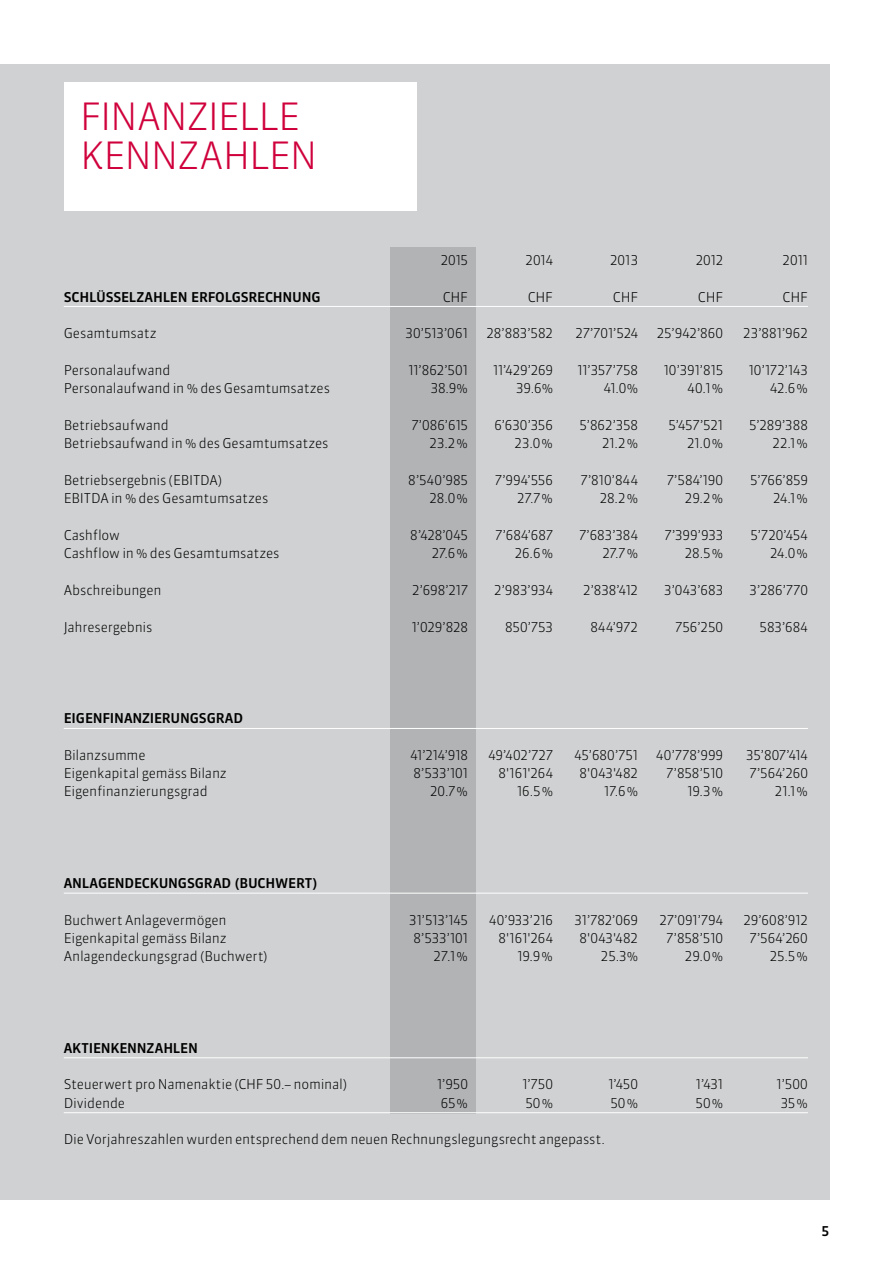
<style>
.page{position:relative;width:893px;height:1263px;background:#fff}
.page>*{position:absolute;margin:0;border:0;box-sizing:border-box;transform-origin:0 0}
.t1{font:300 37.5px/39px "Sanuk LF";letter-spacing:-.03em;color:#cf003b}
.t2{font:300 13.5px "Sanuk LF";letter-spacing:-.01em;color:#000}
.t3{font:500 13.5px "Sanuk LF";letter-spacing:-.015em;color:#000}
</style>
<div class="page">
<div style="left:0;top:64px;width:829px;height:1135px;background:#d0d1d2"></div>
<div style="left:390px;top:247px;width:85px;height:866px;background:#b1b3b4"></div>
<div style="left:64px;top:82px;width:353px;height:128px;background:#fff"></div>
<hr style="left:64px;top:306px;width:744px;height:1px;background:#fff">
<hr style="left:64px;top:728px;width:744px;height:1px;background:#fff">
<hr style="left:64px;top:893px;width:744px;height:1px;background:#fff">
<hr style="left:64px;top:1057px;width:744px;height:1px;background:#fff">
<hr style="left:64px;top:1112px;width:744px;height:1px;background:#fff">
<h1 class="t1" style="left:80px;top:97px;width:239px">FINANZIELLE<br>KENNZAHLEN</h1>
<p class="t2" style="left:441px;top:252px;width:29px">2015</p>
<p class="t2" style="left:526px;top:252px;width:29px">2014</p>
<p class="t2" style="left:610px;top:252px;width:30px">2013</p>
<p class="t2" style="left:696px;top:252px;width:29px">2012</p>
<p class="t2" style="left:783px;top:252px;width:27px">2011</p>
<p class="t3" style="left:64px;top:289px;width:259px">SCHLÜSSELZAHLEN ERFOLGSRECHNUNG</p>
<p class="t2" style="left:443px;top:289px;width:27px">CHF</p>
<p class="t2" style="left:528px;top:289px;width:27px">CHF</p>
<p class="t2" style="left:613px;top:289px;width:27px">CHF</p>
<p class="t2" style="left:698px;top:289px;width:27px">CHF</p>
<p class="t2" style="left:783px;top:289px;width:27px">CHF</p>
<p class="t2" style="left:64px;top:325px;width:94px">Gesamtumsatz</p>
<p class="t2" style="left:406px;top:325px;width:64px">30’513’061</p>
<p class="t2" style="left:486px;top:325px;width:68px">28’883’582</p>
<p class="t2" style="left:575px;top:325px;width:64px">27’701’524</p>
<p class="t2" style="left:657px;top:325px;width:68px">25’942’860</p>
<p class="t2" style="left:743px;top:325px;width:66px">23’881’962</p>
<p class="t2" style="left:64px;top:362px;width:108px">Personalaufwand</p>
<p class="t2" style="left:408px;top:362px;width:61px">11’862’501</p>
<p class="t2" style="left:493px;top:362px;width:61px">11’429’269</p>
<p class="t2" style="left:577px;top:362px;width:62px">11’357’758</p>
<p class="t2" style="left:664px;top:362px;width:61px">10’391’815</p>
<p class="t2" style="left:749px;top:362px;width:61px">10’172’143</p>
<p class="t2" style="left:64px;top:380px;width:268px">Personalaufwand in % des Gesamtumsatzes</p>
<p class="t2" style="left:431px;top:380px;width:39px">38.9%</p>
<p class="t2" style="left:516px;top:380px;width:38px">39.6%</p>
<p class="t2" style="left:604px;top:380px;width:36px">41.0%</p>
<p class="t2" style="left:687px;top:380px;width:37px">40.1%</p>
<p class="t2" style="left:770px;top:380px;width:39px">42.6%</p>
<p class="t2" style="left:64px;top:417px;width:107px">Betriebsaufwand</p>
<p class="t2" style="left:412px;top:417px;width:58px">7’086’615</p>
<p class="t2" style="left:494px;top:417px;width:60px">6’630’356</p>
<p class="t2" style="left:579px;top:417px;width:60px">5’862’358</p>
<p class="t2" style="left:669px;top:417px;width:56px">5’457’521</p>
<p class="t2" style="left:749px;top:417px;width:60px">5’289’388</p>
<p class="t2" style="left:64px;top:435px;width:266px">Betriebsaufwand in % des Gesamtumsatzes</p>
<p class="t2" style="left:429px;top:435px;width:40px">23.2%</p>
<p class="t2" style="left:515px;top:435px;width:40px">23.0%</p>
<p class="t2" style="left:602px;top:435px;width:37px">21.2%</p>
<p class="t2" style="left:687px;top:435px;width:37px">21.0%</p>
<p class="t2" style="left:772px;top:435px;width:37px">22.1%</p>
<p class="t2" style="left:64px;top:472px;width:160px">Betriebsergebnis (EBITDA)</p>
<p class="t2" style="left:408px;top:472px;width:61px">8’540’985</p>
<p class="t2" style="left:495px;top:472px;width:59px">7’994’556</p>
<p class="t2" style="left:581px;top:472px;width:59px">7’810’844</p>
<p class="t2" style="left:667px;top:472px;width:57px">7’584’190</p>
<p class="t2" style="left:750px;top:472px;width:59px">5’766’859</p>
<p class="t2" style="left:64px;top:490px;width:206px">EBITDA in % des Gesamtumsatzes</p>
<p class="t2" style="left:430px;top:490px;width:40px">28.0%</p>
<p class="t2" style="left:517px;top:490px;width:37px">27.7%</p>
<p class="t2" style="left:600px;top:490px;width:40px">28.2%</p>
<p class="t2" style="left:685px;top:490px;width:40px">29.2%</p>
<p class="t2" style="left:773px;top:490px;width:36px">24.1%</p>
<p class="t2" style="left:64px;top:527px;width:58px">Cashflow</p>
<p class="t2" style="left:410px;top:527px;width:59px">8’428’045</p>
<p class="t2" style="left:495px;top:527px;width:59px">7’684’687</p>
<p class="t2" style="left:579px;top:527px;width:60px">7’683’384</p>
<p class="t2" style="left:665px;top:527px;width:60px">7’399’933</p>
<p class="t2" style="left:750px;top:527px;width:59px">5’720’454</p>
<p class="t2" style="left:64px;top:545px;width:217px">Cashflow in % des Gesamtumsatzes</p>
<p class="t2" style="left:432px;top:545px;width:38px">27.6%</p>
<p class="t2" style="left:515px;top:545px;width:40px">26.6%</p>
<p class="t2" style="left:602px;top:545px;width:37px">27.7%</p>
<p class="t2" style="left:685px;top:545px;width:40px">28.5%</p>
<p class="t2" style="left:770px;top:545px;width:39px">24.0%</p>
<p class="t2" style="left:64px;top:582px;width:99px">Abschreibungen</p>
<p class="t2" style="left:412px;top:582px;width:57px">2’698’217</p>
<p class="t2" style="left:494px;top:582px;width:60px">2’983’934</p>
<p class="t2" style="left:583px;top:582px;width:56px">2’838’412</p>
<p class="t2" style="left:664px;top:582px;width:60px">3’043’683</p>
<p class="t2" style="left:750px;top:582px;width:60px">3’286’770</p>
<p class="t2" style="left:64px;top:618px;width:90px">Jahresergebnis</p>
<p class="t2" style="left:412px;top:618px;width:58px">1’029’828</p>
<p class="t2" style="left:505px;top:618px;width:49px">850’753</p>
<p class="t2" style="left:590px;top:618px;width:49px">844’972</p>
<p class="t2" style="left:675px;top:618px;width:49px">756’250</p>
<p class="t2" style="left:759px;top:618px;width:50px">583’684</p>
<p class="t3" style="left:64px;top:710px;width:181px">EIGENFINANZIERUNGSGRAD</p>
<p class="t2" style="left:64px;top:746px;width:83px">Bilanzsumme</p>
<p class="t2" style="left:410px;top:746px;width:59px">41’214’918</p>
<p class="t2" style="left:489px;top:746px;width:66px">49’402’727</p>
<p class="t2" style="left:575px;top:746px;width:65px">45’680’751</p>
<p class="t2" style="left:656px;top:746px;width:68px">40’778’999</p>
<p class="t2" style="left:746px;top:746px;width:63px">35’807’414</p>
<p class="t2" style="left:64px;top:765px;width:165px">Eigenkapital gemäss Bilanz</p>
<p class="t2" style="left:413px;top:765px;width:56px">8’533’101</p>
<p class="t2" style="left:499px;top:765px;width:56px">8'161'264</p>
<p class="t2" style="left:580px;top:765px;width:60px">8'043'482</p>
<p class="t2" style="left:667px;top:765px;width:58px">7’858’510</p>
<p class="t2" style="left:750px;top:765px;width:60px">7’564’260</p>
<p class="t2" style="left:64px;top:783px;width:146px">Eigenfinanzierungsgrad</p>
<p class="t2" style="left:430px;top:783px;width:39px">20.7%</p>
<p class="t2" style="left:517px;top:783px;width:37px">16.5%</p>
<p class="t2" style="left:604px;top:783px;width:35px">17.6%</p>
<p class="t2" style="left:687px;top:783px;width:37px">19.3%</p>
<p class="t2" style="left:775px;top:783px;width:34px">21.1%</p>
<p class="t3" style="left:64px;top:874px;width:255px">ANLAGENDECKUNGSGRAD (BUCHWERT)</p>
<p class="t2" style="left:64px;top:911px;width:164px">Buchwert Anlagevermögen</p>
<p class="t2" style="left:409px;top:911px;width:60px">31’513’145</p>
<p class="t2" style="left:489px;top:911px;width:65px">40’933’216</p>
<p class="t2" style="left:574px;top:911px;width:65px">31’782’069</p>
<p class="t2" style="left:659px;top:911px;width:65px">27’091’794</p>
<p class="t2" style="left:743px;top:911px;width:66px">29’608’912</p>
<p class="t2" style="left:64px;top:929px;width:165px">Eigenkapital gemäss Bilanz</p>
<p class="t2" style="left:413px;top:929px;width:56px">8’533’101</p>
<p class="t2" style="left:499px;top:929px;width:56px">8'161'264</p>
<p class="t2" style="left:579px;top:929px;width:60px">8'043'482</p>
<p class="t2" style="left:667px;top:929px;width:58px">7’858’510</p>
<p class="t2" style="left:750px;top:929px;width:60px">7’564’260</p>
<p class="t2" style="left:64px;top:948px;width:205px">Anlagendeckungsgrad (Buchwert)</p>
<p class="t2" style="left:434px;top:948px;width:36px">27.1%</p>
<p class="t2" style="left:517px;top:948px;width:37px">19.9%</p>
<p class="t2" style="left:601px;top:948px;width:39px">25.3%</p>
<p class="t2" style="left:685px;top:948px;width:40px">29.0%</p>
<p class="t2" style="left:770px;top:948px;width:40px">25.5%</p>
<p class="t3" style="left:64px;top:1039px;width:136px">AKTIENKENNZAHLEN</p>
<p class="t2" style="left:64px;top:1076px;width:285px">Steuerwert pro Namenaktie (CHF 50.– nominal)</p>
<p class="t2" style="left:437px;top:1076px;width:32px">1’950</p>
<p class="t2" style="left:522px;top:1076px;width:32px">1’750</p>
<p class="t2" style="left:608px;top:1076px;width:31px">1’450</p>
<p class="t2" style="left:696px;top:1076px;width:29px">1’431</p>
<p class="t2" style="left:776px;top:1076px;width:33px">1’500</p>
<p class="t2" style="left:64px;top:1094px;width:63px">Dividende</p>
<p class="t2" style="left:441px;top:1094px;width:29px">65%</p>
<p class="t2" style="left:525px;top:1094px;width:29px">50%</p>
<p class="t2" style="left:610px;top:1094px;width:29px">50%</p>
<p class="t2" style="left:695px;top:1094px;width:29px">50%</p>
<p class="t2" style="left:781px;top:1094px;width:29px">35%</p>
<p class="t2" style="left:64px;top:1131px;width:543px">Die Vorjahreszahlen wurden entsprechend dem neuen Rechnungslegungsrecht angepasst.</p>
<p class="t3" style="left:821px;top:1222px;width:9px">5</p>
</div>
